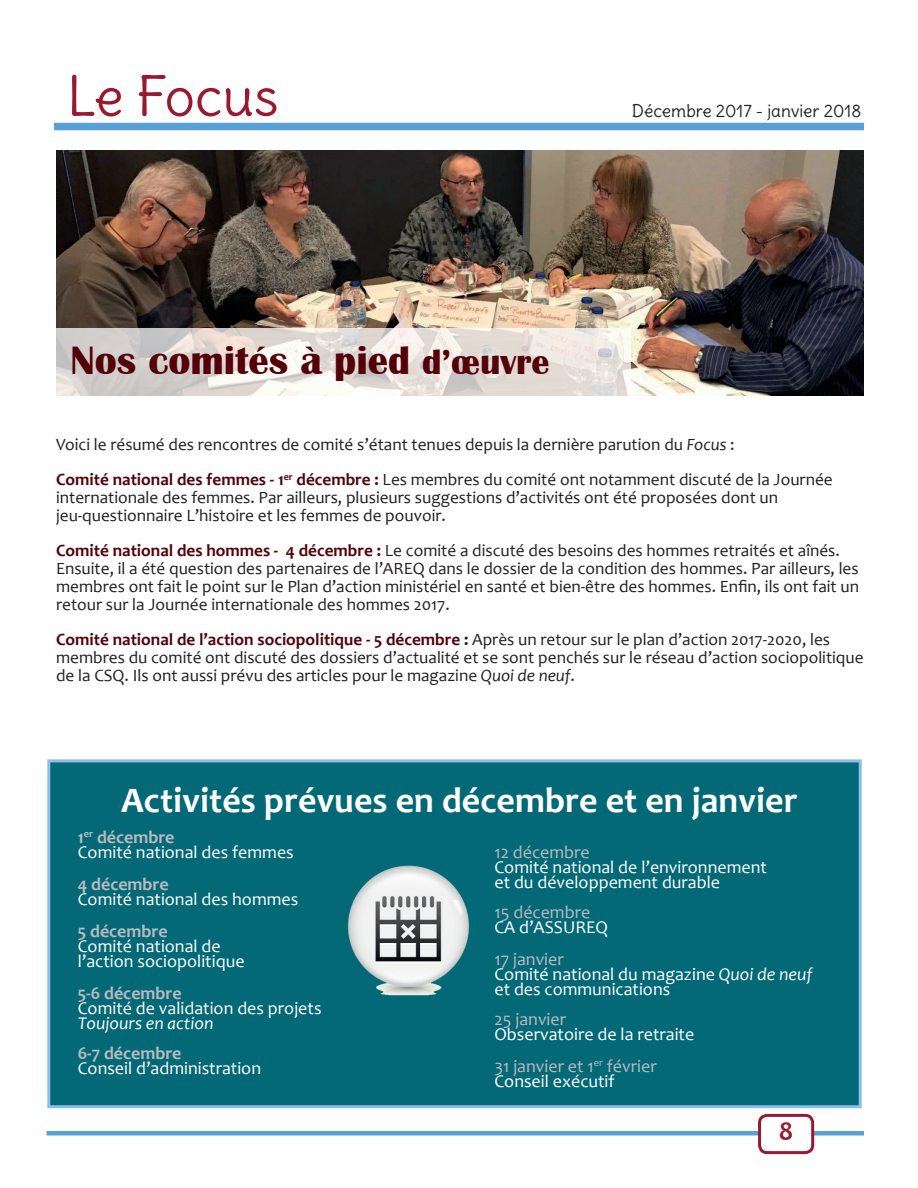
<style>
.page{position:relative;width:918px;height:1188px;background:#fff}
.page>*{position:absolute;margin:0;border:0;box-sizing:border-box;transform-origin:0 0}
.t1{font:54px "Delius";color:#991a30}
.t2{font:700 40.65px "Britannic";color:#540008}
.t3{font:700 36px "Candara";letter-spacing:.005em;color:#fff}
.t4{font:700 27px "Candara";color:#991a30}
.t5{font:18px/15px "Candara";color:#fff}
.t6{font:700 18px "Candara";color:#babbbe}
.t7{font:18px "Candara";color:#babbbe}
.t8{font:italic 18px "Candara";color:#fff}
.t9{font:17.25px/18px "Candara";color:#231f20}
.t10{font:17.25px "Delius";color:#231f20}
.s1{font-size:36px}
.s2{font-style:italic}
.s3{font-weight:700;color:#540008}
.s4{font-weight:700;color:#babbbe}
.s5{color:#babbbe}
</style>
<div class="page">
<div style="left:47px;top:1131px;width:817px;height:5px;background:#58a1d8"></div>
<div style="left:760px;top:1115px;width:53px;height:38px;background:#fff;border-radius:7px"></div>
<div style="left:758px;top:1114px;width:56px;height:40px;border:3px solid #991a30;border-radius:7px"></div>
<div style="left:54px;top:123px;width:810px;height:7px;background:#58a1d8"></div>
<div style="left:47px;top:759px;width:815px;height:350px;background:#046977"></div>
<img style="left:56px;top:150px;width:808px;height:245px">
<svg style="left:56px;top:328px;width:575px;height:68px;background:#e2ddd8"></svg>
<img style="left:328px;top:852px;width:161px;height:164px">
<h1 class="t1" style="left:67px;top:62px;width:213px">Le Focus</h1>
<p class="t10" style="left:632px;top:100px;width:231px">Décembre 2017 - janvier 2018</p>
<h2 class="t2" style="left:71px;top:337px;width:481px">Nos comités à pied <span class="s1">d’œuvre</span></h2>
<p class="t9" style="left:56px;top:427px;width:778px;line-height:35px">Voici le résumé des rencontres de comité s’étant tenues depuis la dernière parution du <span class="s2">Focus</span> :<br><span class="s3">Comité national des femmes - 1</span><sup>er</sup> <span class="s3">décembre :</span> Les membres du comité ont notamment discuté de la Journée</p>
<p class="t9" style="left:56px;top:489px;width:724px">internationale des femmes. Par ailleurs, plusieurs suggestions d’activités ont été proposées dont un jeu-questionnaire L’histoire et les femmes de pouvoir.</p>
<p class="t9" style="left:56px;top:542px;width:805px"><span class="s3">Comité national des hommes - 4 décembre :</span> Le comité a discuté des besoins des hommes retraités et aînés.<br>Ensuite, il a été question des partenaires de l’AREQ dans le dossier de la condition des hommes. Par ailleurs, les membres ont fait le point sur le Plan d’action ministériel en santé et bien-être des hommes. Enfin, ils ont fait un retour sur la Journée internationale des hommes 2017.</p>
<p class="t9" style="left:56px;top:631px;width:809px"><span class="s3">Comité national de l’action sociopolitique - 5 décembre :</span> Après un retour sur le plan d’action 2017-2020, les membres du comité ont discuté des dossiers d’actualité et se sont penchés sur le réseau d’action sociopolitique de la CSQ. Ils ont aussi prévu des articles pour le magazine <span class="s2">Quoi de neuf</span>.</p>
<h3 class="t3" style="left:121px;top:778px;width:678px">Activités prévues en décembre et en janvier</h3>
<p class="t5" style="left:78px;top:830px;width:218px"><span class="s4">1</span><sup>er</sup> <span class="s4">décembre<br></span>Comité national des femmes</p>
<p class="t6" style="left:78px;top:873px;width:93px">4 décembre</p>
<p class="t5" style="left:78px;top:892px;width:222px">Comité national des hommes</p>
<p class="t6" style="left:78px;top:920px;width:91px">5 décembre</p>
<p class="t5" style="left:78px;top:939px;width:168px">Comité national de l’action sociopolitique</p>
<p class="t6" style="left:78px;top:982px;width:105px">5-6 décembre</p>
<p class="t5" style="left:78px;top:1000px;width:245px">Comité de validation des projets</p>
<p class="t8" style="left:78px;top:1012px;width:137px">Toujours en action</p>
<p class="t6" style="left:78px;top:1042px;width:105px">6-7 décembre</p>
<p class="t5" style="left:78px;top:1060px;width:185px">Conseil d’administration</p>
<p class="t7" style="left:494px;top:841px;width:97px">12 décembre</p>
<p class="t5" style="left:494px;top:859px;width:274px">Comité national de l’environnement et du développement durable</p>
<p class="t7" style="left:494px;top:901px;width:97px">15 décembre</p>
<p class="t5" style="left:494px;top:919px;width:115px">CA d’ASSUREQ</p>
<p class="t5" style="left:494px;top:951px;width:320px"><span class="s5">17 janvier<br></span>Comité national du magazine <span class="s2">Quoi de neuf </span>et des communications</p>
<p class="t7" style="left:494px;top:1008px;width:73px">25 janvier</p>
<p class="t5" style="left:494px;top:1018px;width:201px;line-height:32px">Observatoire de la retraite<br><span class="s5">31 janvier et 1</span><sup>er</sup> <span class="s5">février</span></p>
<p class="t5" style="left:494px;top:1074px;width:122px">Conseil exécutif</p>
<h3 class="t4" style="left:779px;top:1114px;width:16px">8</h3>
</div>
